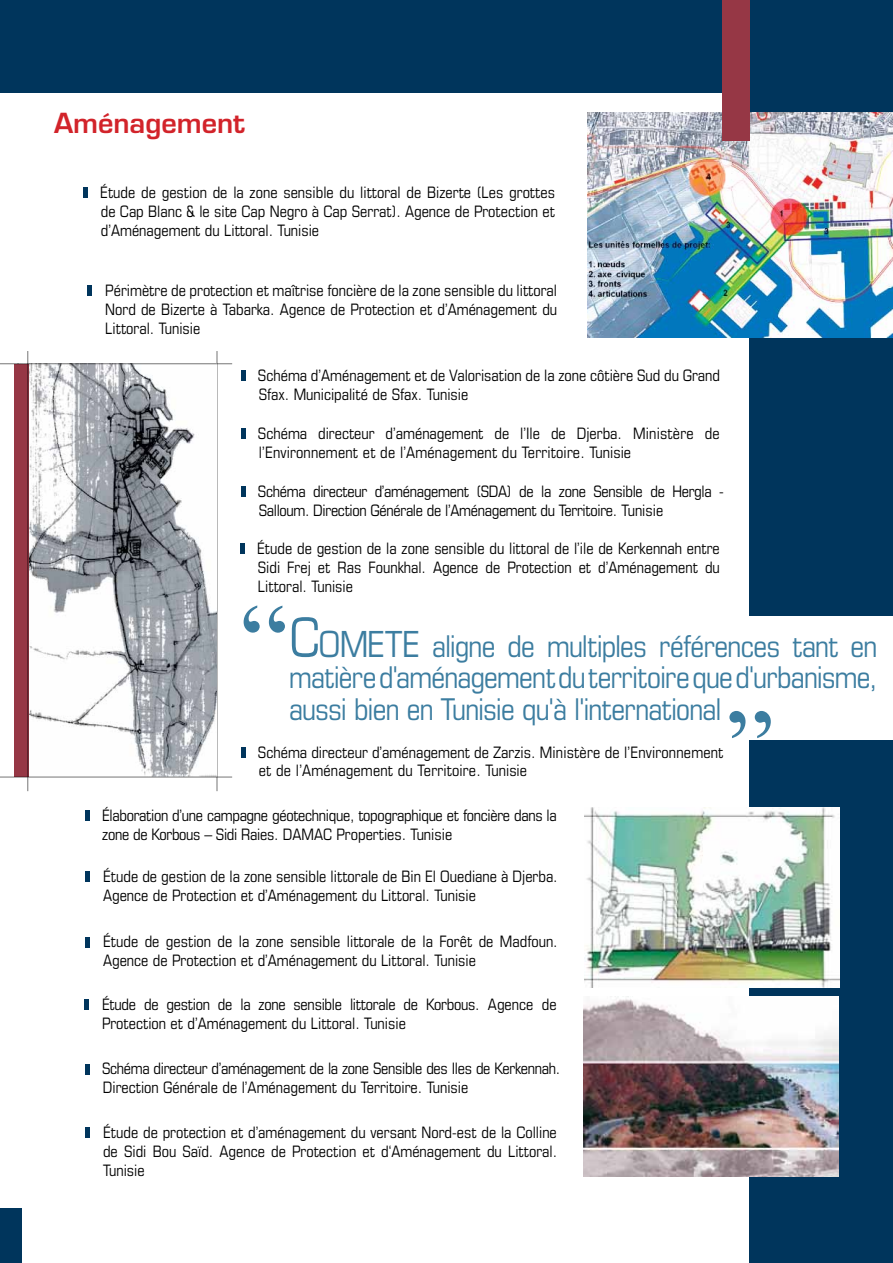
<style>
.page{position:relative;width:893px;height:1263px;background:#fff}
.page>*{position:absolute;margin:0;border:0;box-sizing:border-box;transform-origin:0 0}
.t1{font:108px "Times New Roman";color:#3c7da0}
.t2{font:condensed 30px/31.5px "Eurostile LT Std";letter-spacing:-.03em;color:#3c7da0;text-align:justify}
.t3{font:600 27px "Eurostile LT Std";color:#d2232a}
.t4{font:condensed 15.75px/18.9px "Eurostile LT Std";color:#000}
.t5{font:condensed 15.75px/18.9px "Eurostile LT Std";letter-spacing:-.02em;color:#000}
.s1{font-size:54px}
.s2{font-size:36px}
</style>
<div class="page">
<div style="left:0;top:1209px;width:21px;height:54px;background:#00355c"></div>
<div style="left:83px;top:188px;width:5px;height:10px;background:#00355c"></div>
<div style="left:87px;top:285px;width:5px;height:11px;background:#00355c"></div>
<div style="left:749px;top:0;width:144px;height:1263px;background:#00355c"></div>
<div style="left:0;top:0;width:722px;height:92px;background:#00355c"></div>
<div style="left:289px;top:616px;width:589px;height:124px;background:#fff"></div>
<hr style="left:241px;top:487px;width:4px;height:10px;background:#00355c">
<div style="left:84px;top:999px;width:5px;height:11px;background:#00355c"></div>
<hr style="left:241px;top:428px;width:4px;height:11px;background:#00355c">
<hr style="left:241px;top:370px;width:4px;height:11px;background:#00355c">
<div style="left:240px;top:543px;width:5px;height:11px;background:#00355c"></div>
<div style="left:85px;top:1064px;width:5px;height:10px;background:#00355c"></div>
<div style="left:85px;top:937px;width:5px;height:10px;background:#00355c"></div>
<div style="left:85px;top:871px;width:5px;height:11px;background:#00355c"></div>
<div style="left:85px;top:1128px;width:5px;height:10px;background:#00355c"></div>
<hr style="left:241px;top:747px;width:4px;height:10px;background:#00355c">
<div style="left:85px;top:810px;width:5px;height:11px;background:#00355c"></div>
<img style="left:584px;top:996px;width:255px;height:180px">
<img style="left:584px;top:807px;width:255px;height:181px">
<div style="left:877px;top:616px;width:16px;height:124px;background:#fff"></div>
<img style="left:587px;top:112px;width:306px;height:225px">
<div style="left:722px;top:0;width:27px;height:140px;background:#963745"></div>
<hr style="left:217px;top:351px;width:1px;height:440px;background:#000">
<img style="left:28px;top:364px;width:189px;height:412px">
<div style="left:14px;top:364px;width:14px;height:413px;background:#963745"></div>
<hr style="left:0;top:363px;width:232px;height:1px;background:#000">
<hr style="left:27px;top:351px;width:1px;height:440px;background:#000">
<hr style="left:0;top:777px;width:232px;height:1px;background:#000">
<h3 class="t3" style="left:54px;top:106px;width:192px">Aménagement</h3>
<p class="t4" style="left:100px;top:183px;width:456px;text-align:justify">Étude de gestion de la zone sensible du littoral de Bizerte (Les grottes de Cap Blanc &amp; le site Cap Negro à Cap Serrat). Agence de Protection et d’Aménagement du Littoral. Tunisie</p>
<p class="t4" style="left:105px;top:280px;width:453px;text-align:justify">Périmètre de protection et maîtrise foncière de la zone sensible du littoral Nord de Bizerte à Tabarka. Agence de Protection et d’Aménagement du Littoral. Tunisie</p>
<p class="t4" style="left:258px;top:365px;width:464px">Schéma d’Aménagement et de Valorisation de la zone côtière Sud du Grand<br>Sfax. Municipalité de Sfax. Tunisie</p>
<p class="t4" style="left:258px;top:423px;width:463px">Schéma directeur d’aménagement de l’Ile de Djerba. Ministère de l’Environnement et de l’Aménagement du Territoire. Tunisie</p>
<p class="t5" style="left:258px;top:482px;width:467px">Schéma directeur d’aménagement (SDA) de la zone Sensible de Hergla -<br>Salloum. Direction Générale de l’Aménagement du Territoire. Tunisie</p>
<p class="t4" style="left:257px;top:538px;width:464px;text-align:justify">Étude de gestion de la zone sensible du littoral de l’ile de Kerkennah entre Sidi Frej et Ras Founkhal. Agence de Protection et d’Aménagement du Littoral. Tunisie</p>
<h1 class="t1" style="left:240px;top:570px;width:49px">“</h1>
<h2 class="t2" style="left:289px;top:630px;width:590px"><span class="s1">C</span><span class="s2">OMETE</span> aligne de multiples références tant en matière d'aménagement du territoire que d'urbanisme, aussi bien en Tunisie qu'à l'international</h2>
<h1 class="t1" style="left:726px;top:613px;width:49px">„</h1>
<p class="t4" style="left:258px;top:742px;width:467px">Schéma directeur d’aménagement de Zarzis. Ministère de l’Environnement et de l’Aménagement du Territoire. Tunisie</p>
<p class="t5" style="left:102px;top:805px;width:456px">Élaboration d’une campagne géotechnique, topographique et foncière dans la zone de Korbous – Sidi Raies. DAMAC Properties. Tunisie</p>
<p class="t4" style="left:103px;top:867px;width:456px">Étude de gestion de la zone sensible littorale de Bin El Ouediane à Djerba.<br>Agence de Protection et d’Aménagement du Littoral. Tunisie</p>
<p class="t4" style="left:103px;top:932px;width:456px">Étude de gestion de la zone sensible littorale de la Forêt de Madfoun.<br>Agence de Protection et d’Aménagement du Littoral. Tunisie</p>
<p class="t4" style="left:102px;top:994px;width:456px">Étude de gestion de la zone sensible littorale de Korbous. Agence de<br>Protection et d’Aménagement du Littoral. Tunisie</p>
<p class="t5" style="left:102px;top:1059px;width:460px">Schéma directeur d’aménagement de la zone Sensible des Iles de Kerkennah.<br>Direction Générale de l’Aménagement du Territoire. Tunisie</p>
<p class="t4" style="left:103px;top:1123px;width:455px;text-align:justify">Étude de protection et d’aménagement du versant Nord-est de la Colline de Sidi Bou Saïd. Agence de Protection et d‘Aménagement du Littoral.<br>Tunisie</p>
</div>
